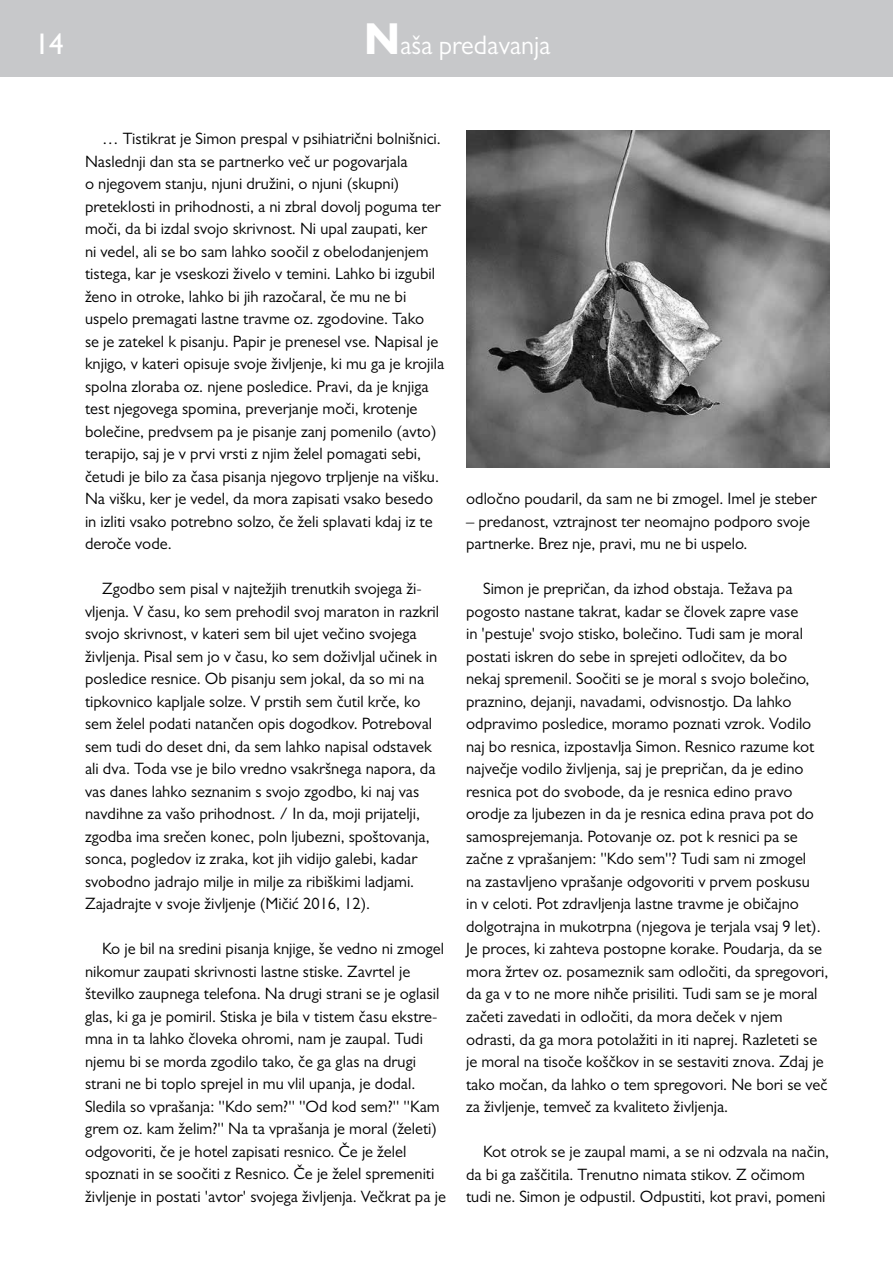
<style>
.page{position:relative;width:893px;height:1263px;background:#fff}
.page>*{position:absolute;margin:0;border:0;box-sizing:border-box;transform-origin:0 0}
.t1{font:500 30px "Gill Sans MT Pro";color:#fff}
.t2{font:27px "Gill Sans MT Pro";letter-spacing:-.005em;color:#fff}
.t3{font:16.5px/22.5px "Gill Sans MT Pro";color:#000}
.s1{font-weight:700;font-size:45px}
</style>
<div class="page">
<div style="left:0;top:0;width:893px;height:76px;background:#c7c8ca"></div>
<img style="left:466px;top:130px;width:363px;height:337px">
<h1 class="t1" style="left:35px;top:26px;width:30px">14</h1>
<h2 class="t2" style="left:364px;top:29px;width:188px"><span class="s1">N</span>aša predavanja</h2>
<p class="t3" style="left:85px;top:127px;width:361px;text-indent:17px">… Tistikrat je Simon prespal v psihiatrični bolnišnici.<br>Naslednji dan sta se partnerko več ur pogovarjala<br>o njegovem stanju, njuni družini, o njuni (skupni) preteklosti in prihodnosti, a ni zbral dovolj poguma ter moči, da bi izdal svojo skrivnost. Ni upal zaupati, ker<br>ni vedel, ali se bo sam lahko soočil z obelodanjenjem tistega, kar je vseskozi živelo v temini. Lahko bi izgubil ženo in otroke, lahko bi jih razočaral, če mu ne bi uspelo premagati lastne travme oz. zgodovine. Tako<br>se je zatekel k pisanju. Papir je prenesel vse. Napisal je knjigo, v kateri opisuje svoje življenje, ki mu ga je krojila spolna zloraba oz. njene posledice. Pravi, da je knjiga test njegovega spomina, preverjanje moči, krotenje bolečine, predvsem pa je pisanje zanj pomenilo (avto) terapijo, saj je v prvi vrsti z njim želel pomagati sebi, četudi je bilo za časa pisanja njegovo trpljenje na višku.<br>Na višku, ker je vedel, da mora zapisati vsako besedo in izliti vsako potrebno solzo, če želi splavati kdaj iz te deroče vode.</p>
<p class="t3" style="left:85px;top:577px;width:356px;text-indent:17px">Zgodbo sem pisal v najtežjih trenutkih svojega ži&shy;vljenja. V času, ko sem prehodil svoj maraton in razkril svojo skrivnost, v kateri sem bil ujet večino svojega življenja. Pisal sem jo v času, ko sem doživljal učinek in posledice resnice. Ob pisanju sem jokal, da so mi na tipkovnico kapljale solze. V prstih sem čutil krče, ko sem želel podati natančen opis dogodkov. Potreboval sem tudi do deset dni, da sem lahko napisal odstavek ali dva. Toda vse je bilo vredno vsakršnega napora, da vas danes lahko seznanim s svojo zgodbo, ki naj vas navdihne za vašo prihodnost. / In da, moji prijatelji, zgodba ima srečen konec, poln ljubezni, spoštovanja, sonca, pogledov iz zraka, kot jih vidijo galebi, kadar svobodno jadrajo milje in milje za ribiškimi ladjami.<br>Zajadrajte v svoje življenje (Mičić 2016, 12).</p>
<p class="t3" style="left:85px;top:937px;width:362px;text-indent:17px">Ko je bil na sredini pisanja knjige, še vedno ni zmogel nikomur zaupati skrivnosti lastne stiske. Zavrtel je številko zaupnega telefona. Na drugi strani se je oglasil glas, ki ga je pomiril. Stiska je bila v tistem času ekstre&shy;mna in ta lahko človeka ohromi, nam je zaupal. Tudi njemu bi se morda zgodilo tako, če ga glas na drugi strani ne bi toplo sprejel in mu vlil upanja, je dodal.<br>Sledila so vprašanja: ''Kdo sem?'' ''Od kod sem?'' ''Kam grem oz. kam želim?'' Na ta vprašanja je moral (želeti) odgovoriti, če je hotel zapisati resnico. Če je želel spoznati in se soočiti z Resnico. Če je želel spremeniti življenje in postati 'avtor' svojega življenja. Večkrat pa je</p>
<p class="t3" style="left:466px;top:487px;width:352px">odločno poudaril, da sam ne bi zmogel. Imel je steber</p>
<p class="t3" style="left:466px;top:510px;width:346px">– predanost, vztrajnost ter neomajno podporo svoje partnerke. Brez nje, pravi, mu ne bi uspelo.</p>
<p class="t3" style="left:466px;top:577px;width:364px;text-indent:17px">Simon je prepričan, da izhod obstaja. Težava pa pogosto nastane takrat, kadar se človek zapre vase<br>in 'pestuje' svojo stisko, bolečino. Tudi sam je moral postati iskren do sebe in sprejeti odločitev, da bo<br>nekaj spremenil. Soočiti se je moral s svojo bolečino, praznino, dejanji, navadami, odvisnostjo. Da lahko odpravimo posledice, moramo poznati vzrok. Vodilo naj bo resnica, izpostavlja Simon. Resnico razume kot največje vodilo življenja, saj je prepričan, da je edino resnica pot do svobode, da je resnica edino pravo orodje za ljubezen in da je resnica edina prava pot do samosprejemanja. Potovanje oz. pot k resnici pa se začne z vprašanjem: ''Kdo sem''? Tudi sam ni zmogel<br>na zastavljeno vprašanje odgovoriti v prvem poskusu<br>in v celoti. Pot zdravljenja lastne travme je običajno dolgotrajna in mukotrpna (njegova je terjala vsaj 9 let).<br>Je proces, ki zahteva postopne korake. Poudarja, da se mora žrtev oz. posameznik sam odločiti, da spregovori, da ga v to ne more nihče prisiliti. Tudi sam se je moral začeti zavedati in odločiti, da mora deček v njem odrasti, da ga mora potolažiti in iti naprej. Razleteti se je moral na tisoče koščkov in se sestaviti znova. Zdaj je tako močan, da lahko o tem spregovori. Ne bori se več za življenje, temveč za kvaliteto življenja.</p>
<p class="t3" style="left:466px;top:1140px;width:365px;text-indent:17px">Kot otrok se je zaupal mami, a se ni odzvala na način, da bi ga zaščitila. Trenutno nimata stikov. Z očimom tudi ne. Simon je odpustil. Odpustiti, kot pravi, pomeni</p>
</div>
